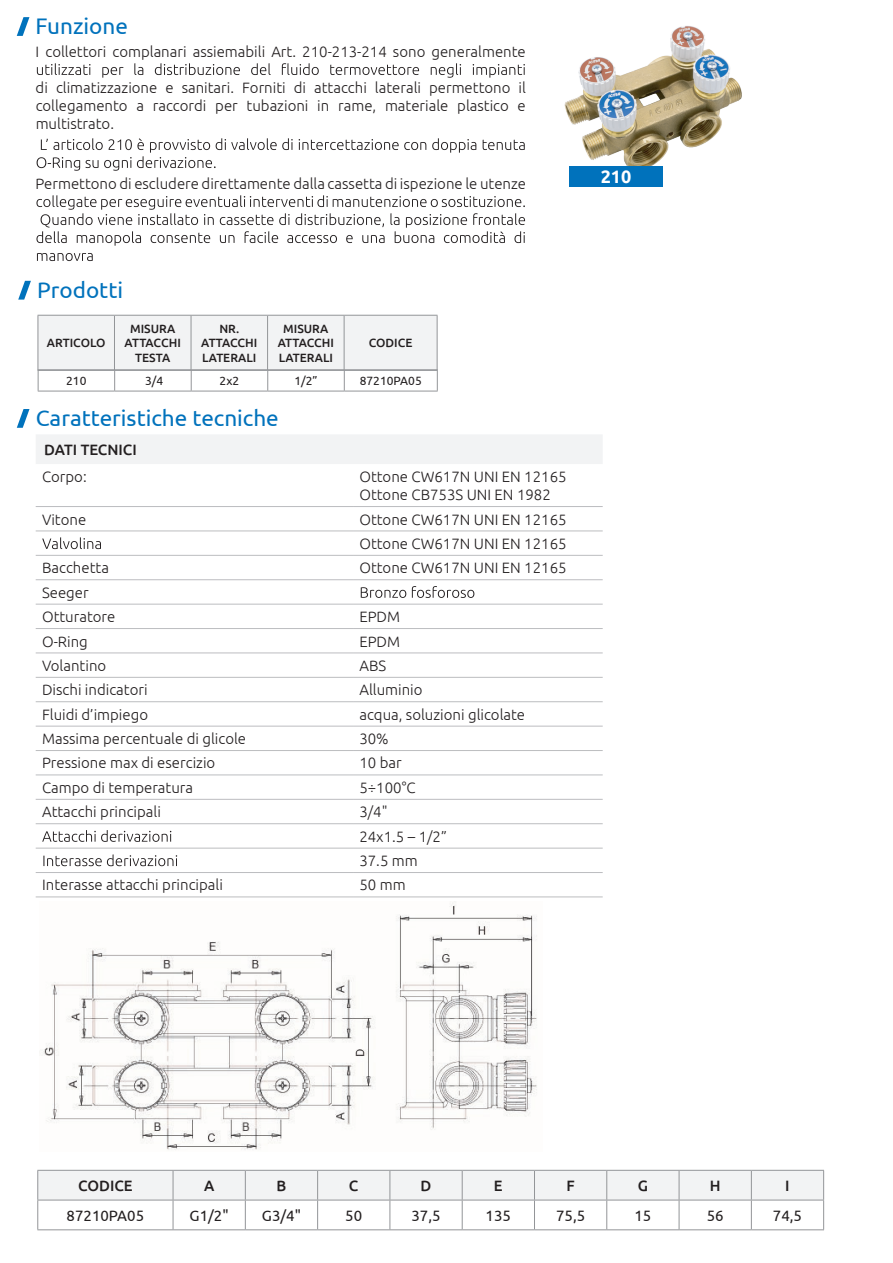
<style>
.page{position:relative;width:893px;height:1263px;background:#fff}
.page>*{position:absolute;margin:0;border:0;box-sizing:border-box;transform-origin:0 0}
.t1{font:22.5px "Ubuntu";color:#0072bc}
.t2{font:700 18px "Ubuntu";color:#fff}
.t3{font:300 15px/24.5px "Ubuntu";color:#231f20}
.t4{font:15px "Ubuntu";color:#231f20}
.t5{font:500 15px "Ubuntu";color:#231f20}
.t6{font:500 12px/14.4px "Ubuntu";color:#231f20;text-align:center}
.t7{font:12px "Ubuntu";color:#231f20}
</style>
<div class="page">
<svg style="left:37px;top:63px;width:488px;height:15px"></svg>
<svg style="left:37px;top:138px;width:488px;height:33px"></svg>
<svg style="left:36px;top:195px;width:489px;height:51px"></svg>
<svg style="left:37px;top:253px;width:56px;height:8px"></svg>
<svg style="left:17px;top:17px;width:12px;height:19px"></svg>
<svg style="left:17px;top:409px;width:13px;height:19px"></svg>
<div style="left:36px;top:435px;width:566px;height:29px;background:#f2f3f4"></div>
<svg style="left:36px;top:530px;width:567px;height:337px"></svg>
<hr style="left:36px;top:506px;width:317px;height:1px;background:#bcbdc0">
<hr style="left:353px;top:506px;width:250px;height:1px;background:#bcbdc0">
<hr style="left:36px;top:531px;width:317px;height:1px;background:#bcbdc0">
<hr style="left:353px;top:531px;width:250px;height:1px;background:#bcbdc0">
<hr style="left:36px;top:555px;width:317px;height:1px;background:#bcbdc0">
<hr style="left:353px;top:555px;width:250px;height:1px;background:#bcbdc0">
<hr style="left:36px;top:579px;width:317px;height:1px;background:#bcbdc0">
<hr style="left:353px;top:579px;width:250px;height:1px;background:#bcbdc0">
<hr style="left:36px;top:604px;width:317px;height:1px;background:#bcbdc0">
<hr style="left:353px;top:604px;width:250px;height:1px;background:#bcbdc0">
<hr style="left:36px;top:628px;width:317px;height:1px;background:#bcbdc0">
<hr style="left:353px;top:628px;width:250px;height:1px;background:#bcbdc0">
<hr style="left:36px;top:652px;width:317px;height:1px;background:#bcbdc0">
<hr style="left:353px;top:652px;width:250px;height:1px;background:#bcbdc0">
<hr style="left:36px;top:677px;width:317px;height:1px;background:#bcbdc0">
<hr style="left:353px;top:677px;width:250px;height:1px;background:#bcbdc0">
<hr style="left:36px;top:701px;width:317px;height:1px;background:#bcbdc0">
<hr style="left:353px;top:701px;width:250px;height:1px;background:#bcbdc0">
<hr style="left:36px;top:726px;width:317px;height:1px;background:#bcbdc0">
<hr style="left:353px;top:726px;width:250px;height:1px;background:#bcbdc0">
<hr style="left:36px;top:750px;width:317px;height:1px;background:#bcbdc0">
<hr style="left:353px;top:750px;width:250px;height:1px;background:#bcbdc0">
<hr style="left:36px;top:774px;width:317px;height:1px;background:#bcbdc0">
<hr style="left:353px;top:774px;width:250px;height:1px;background:#bcbdc0">
<hr style="left:36px;top:799px;width:317px;height:1px;background:#bcbdc0">
<hr style="left:353px;top:799px;width:250px;height:1px;background:#bcbdc0">
<hr style="left:36px;top:823px;width:317px;height:1px;background:#bcbdc0">
<hr style="left:353px;top:823px;width:250px;height:1px;background:#bcbdc0">
<hr style="left:36px;top:848px;width:317px;height:1px;background:#bcbdc0">
<hr style="left:353px;top:848px;width:250px;height:1px;background:#bcbdc0">
<hr style="left:36px;top:872px;width:317px;height:1px;background:#bcbdc0">
<hr style="left:353px;top:872px;width:250px;height:1px;background:#bcbdc0">
<hr style="left:36px;top:896px;width:317px;height:1px;background:#bcbdc0">
<hr style="left:353px;top:896px;width:250px;height:1px;background:#bcbdc0">
<svg style="left:42px;top:537px;width:59px;height:12px"></svg>
<svg style="left:361px;top:586px;width:113px;height:12px"></svg>
<svg style="left:42px;top:830px;width:129px;height:12px"></svg>
<svg style="left:43px;top:854px;width:134px;height:12px"></svg>
<hr style="left:38px;top:391px;width:77px;height:1px;background:#939598">
<hr style="left:115px;top:391px;width:76px;height:1px;background:#939598">
<hr style="left:191px;top:391px;width:77px;height:1px;background:#939598">
<hr style="left:268px;top:391px;width:76px;height:1px;background:#939598">
<hr style="left:344px;top:391px;width:94px;height:1px;background:#939598">
<svg style="left:38px;top:315px;width:400px;height:76px"></svg>
<hr style="left:115px;top:369px;width:76px;height:1px;background:#939598">
<hr style="left:191px;top:369px;width:77px;height:1px;background:#939598">
<hr style="left:268px;top:369px;width:76px;height:1px;background:#939598">
<hr style="left:344px;top:369px;width:94px;height:1px;background:#939598">
<svg style="left:18px;top:281px;width:13px;height:19px"></svg>
<img style="left:564px;top:26px;width:178px;height:140px">
<div style="left:569px;top:166px;width:94px;height:20px;background:#0072bc"></div>
<img style="left:43px;top:902px;width:494px;height:248px">
<svg style="left:37px;top:1170px;width:787px;height:59px"></svg>
<hr style="left:173px;top:1200px;width:72px;height:1px;background:#939598">
<hr style="left:245px;top:1200px;width:73px;height:1px;background:#939598">
<hr style="left:318px;top:1200px;width:72px;height:1px;background:#939598">
<hr style="left:390px;top:1200px;width:72px;height:1px;background:#939598">
<hr style="left:462px;top:1200px;width:72px;height:1px;background:#939598">
<hr style="left:534px;top:1200px;width:73px;height:1px;background:#939598">
<hr style="left:607px;top:1200px;width:72px;height:1px;background:#939598">
<hr style="left:679px;top:1200px;width:72px;height:1px;background:#939598">
<hr style="left:751px;top:1200px;width:73px;height:1px;background:#939598">
<hr style="left:37px;top:1229px;width:136px;height:1px;background:#939598">
<hr style="left:173px;top:1229px;width:72px;height:1px;background:#939598">
<hr style="left:245px;top:1229px;width:73px;height:1px;background:#939598">
<hr style="left:318px;top:1229px;width:72px;height:1px;background:#939598">
<hr style="left:390px;top:1229px;width:72px;height:1px;background:#939598">
<hr style="left:462px;top:1229px;width:72px;height:1px;background:#939598">
<hr style="left:534px;top:1229px;width:73px;height:1px;background:#939598">
<hr style="left:607px;top:1229px;width:72px;height:1px;background:#939598">
<hr style="left:679px;top:1229px;width:72px;height:1px;background:#939598">
<hr style="left:751px;top:1229px;width:73px;height:1px;background:#939598">
<h1 class="t1" style="left:36px;top:12px;width:94px">Funzione</h1>
<p class="t3" style="left:36px;top:39px;width:492px">I collettori complanari assiemabili Art. 210-213-214 sono generalmente</p>
<p class="t3" style="left:36px;top:78px;width:492px;line-height:18px;text-align:justify">di climatizzazione e sanitari. Forniti di attacchi laterali permettono il collegamento a raccordi per tubazioni in rame, materiale plastico e multistrato.</p>
<p class="t3" style="left:36px;top:171px;width:492px">Permettono di escludere direttamente dalla cassetta di ispezione le utenze</p>
<h1 class="t1" style="left:37px;top:276px;width:87px">Prodotti</h1>
<p class="t6" style="left:47px;top:336px;width:60px">ARTICOLO</p>
<p class="t6" style="left:125px;top:321px;width:58px">MISURA<br>ATTACCHI<br>TESTA</p>
<p class="t6" style="left:201px;top:321px;width:58px">NR.<br>ATTACCHI<br>LATERALI</p>
<p class="t6" style="left:278px;top:321px;width:58px">MISURA<br>ATTACCHI<br>LATERALI</p>
<p class="t6" style="left:369px;top:336px;width:45px">CODICE</p>
<p class="t7" style="left:66px;top:374px;width:22px">210</p>
<p class="t7" style="left:145px;top:374px;width:20px">3/4</p>
<p class="t7" style="left:220px;top:374px;width:21px">2x2</p>
<p class="t7" style="left:294px;top:374px;width:25px">1/2”</p>
<p class="t7" style="left:360px;top:374px;width:64px">87210PA05</p>
<h1 class="t1" style="left:36px;top:404px;width:245px">Caratteristiche tecniche</h1>
<p class="t5" style="left:44px;top:440px;width:94px">DATI TECNICI</p>
<p class="t3" style="left:42px;top:464px;width:46px">Corpo:</p>
<p class="t3" style="left:359px;top:467px;width:209px;line-height:18px">Ottone CW617N UNI EN 12165<br>Ottone CB753S UNI EN 1982</p>
<p class="t3" style="left:42px;top:507px;width:46px">Vitone</p>
<p class="t3" style="left:359px;top:507px;width:209px">Ottone CW617N UNI EN 12165<br>Ottone CW617N UNI EN 12165</p>
<p class="t3" style="left:42px;top:555px;width:68px">Bacchetta</p>
<p class="t3" style="left:359px;top:555px;width:209px">Ottone CW617N UNI EN 12165</p>
<p class="t3" style="left:42px;top:580px;width:75px">Seeger<br>Otturatore</p>
<p class="t3" style="left:359px;top:604px;width:42px">EPDM</p>
<p class="t3" style="left:42px;top:629px;width:47px">O-Ring</p>
<p class="t3" style="left:359px;top:629px;width:42px">EPDM</p>
<p class="t3" style="left:42px;top:653px;width:66px">Volantino</p>
<p class="t3" style="left:359px;top:653px;width:28px">ABS</p>
<p class="t3" style="left:42px;top:677px;width:107px">Dischi indicatori</p>
<p class="t3" style="left:359px;top:677px;width:65px">Alluminio</p>
<p class="t3" style="left:42px;top:702px;width:107px">Fluidi d’impiego</p>
<p class="t3" style="left:359px;top:702px;width:167px">acqua, soluzioni glicolate</p>
<p class="t3" style="left:42px;top:726px;width:206px">Massima percentuale di glicole</p>
<p class="t3" style="left:359px;top:726px;width:31px">30%</p>
<p class="t3" style="left:42px;top:750px;width:175px">Pressione max di esercizio</p>
<p class="t3" style="left:359px;top:750px;width:44px">10 bar</p>
<p class="t3" style="left:42px;top:775px;width:153px">Campo di temperatura</p>
<p class="t3" style="left:359px;top:775px;width:58px">5÷100°C</p>
<p class="t3" style="left:42px;top:799px;width:120px">Attacchi principali</p>
<p class="t3" style="left:359px;top:799px;width:89px">3/4"<br>24x1.5 – 1/2”<br>37.5 mm</p>
<p class="t3" style="left:42px;top:872px;width:182px">Interasse attacchi principali</p>
<p class="t3" style="left:359px;top:872px;width:48px">50 mm</p>
<p class="t2" style="left:601px;top:166px;width:32px">210</p>
<p class="t5" style="left:78px;top:1176px;width:56px">CODICE</p>
<p class="t5" style="left:204px;top:1176px;width:12px">A</p>
<p class="t5" style="left:277px;top:1176px;width:11px">B</p>
<p class="t5" style="left:349px;top:1176px;width:11px">C</p>
<p class="t5" style="left:421px;top:1176px;width:12px">D</p>
<p class="t5" style="left:494px;top:1176px;width:10px">E</p>
<p class="t5" style="left:566px;top:1176px;width:10px">F</p>
<p class="t5" style="left:638px;top:1176px;width:12px">G</p>
<p class="t5" style="left:710px;top:1176px;width:12px">H</p>
<p class="t5" style="left:785px;top:1176px;width:6px">I</p>
<p class="t4" style="left:67px;top:1206px;width:79px">87210PA05</p>
<p class="t4" style="left:190px;top:1206px;width:41px">G1/2"</p>
<p class="t4" style="left:262px;top:1206px;width:41px">G3/4"</p>
<p class="t4" style="left:345px;top:1206px;width:18px">50</p>
<p class="t4" style="left:411px;top:1206px;width:31px">37,5</p>
<p class="t4" style="left:486px;top:1206px;width:27px">135</p>
<p class="t4" style="left:556px;top:1206px;width:31px">75,5</p>
<p class="t4" style="left:634px;top:1206px;width:18px">15</p>
<p class="t4" style="left:707px;top:1206px;width:18px">56</p>
<p class="t4" style="left:773px;top:1206px;width:31px">74,5</p>
</div>
